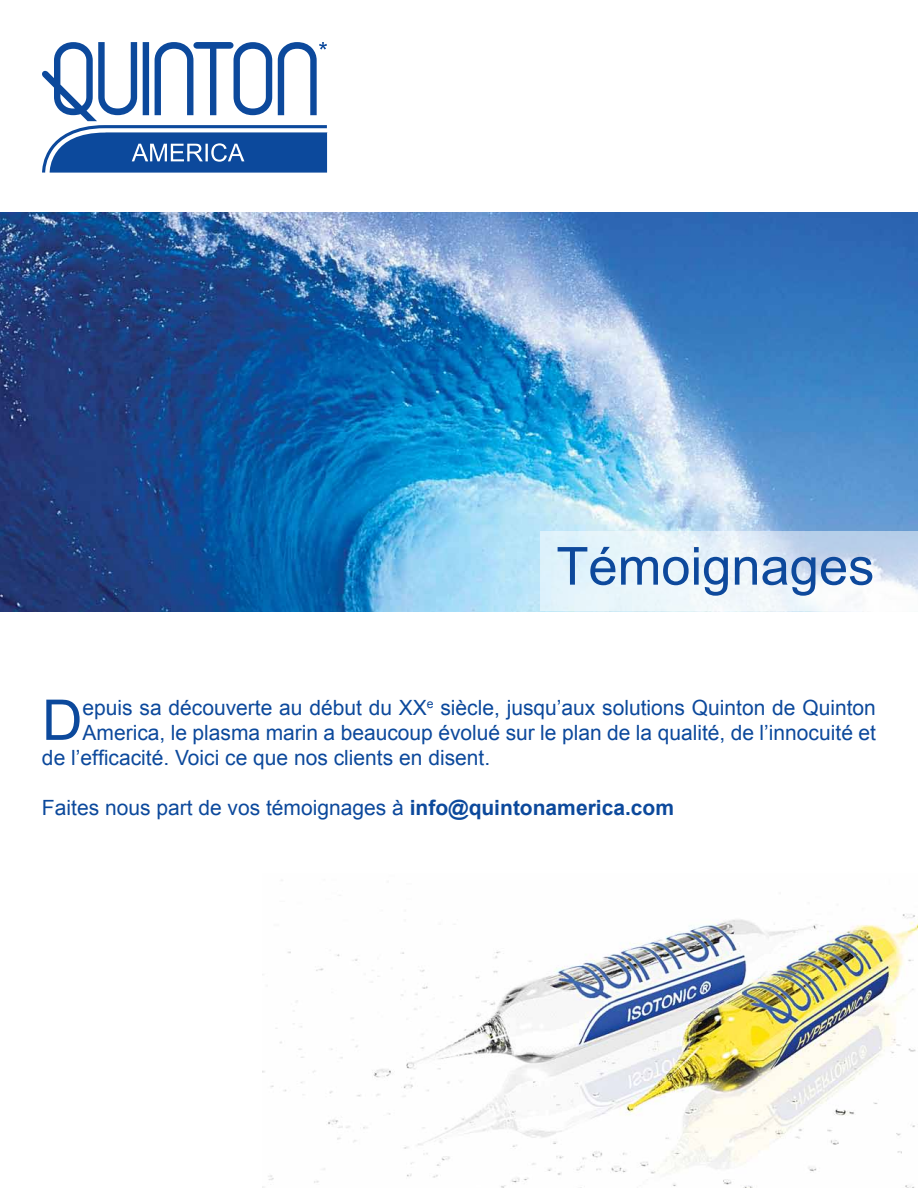
<style>
.page{position:relative;width:918px;height:1188px;background:#fff}
.page>*{position:absolute;margin:0;border:0;box-sizing:border-box;transform-origin:0 0}
.t1{font:56.25px "Arial";color:#0c499c}
.t2{font:52.5px "Arial";color:#0d499c}
.t3{font:21px "Arial";color:#0c499c}
.s1{font-weight:700}
</style>
<div class="page">
<img style="left:0;top:213px;width:918px;height:398px">
<svg style="left:541px;top:531px;width:377px;height:80px;fill:#e8f4fa"></svg>
<svg style="left:42px;top:42px;width:285px;height:131px"></svg>
<img style="left:262px;top:880px;width:656px;height:308px">
<h2 class="t2" style="left:556px;top:532px;width:320px">Témoignages</h2>
<h1 class="t1" style="left:42px;top:683px;width:42px">D</h1>
<p class="t3" style="left:83px;top:694px;width:795px">epuis sa découverte au début du XX<sup>e</sup> siècle, jusqu’aux solutions Quinton de Quinton</p>
<p class="t3" style="left:83px;top:719px;width:795px">America, le plasma marin a beaucoup évolué sur le plan de la qualité, de l’innocuité et</p>
<p class="t3" style="left:42px;top:744px;width:450px">de l’efficacité. Voici ce que nos clients en disent.</p>
<p class="t3" style="left:42px;top:794px;width:634px">Faites nous part de vos témoignages à <span class="s1">info@quintonamerica.com</span></p>
</div>
